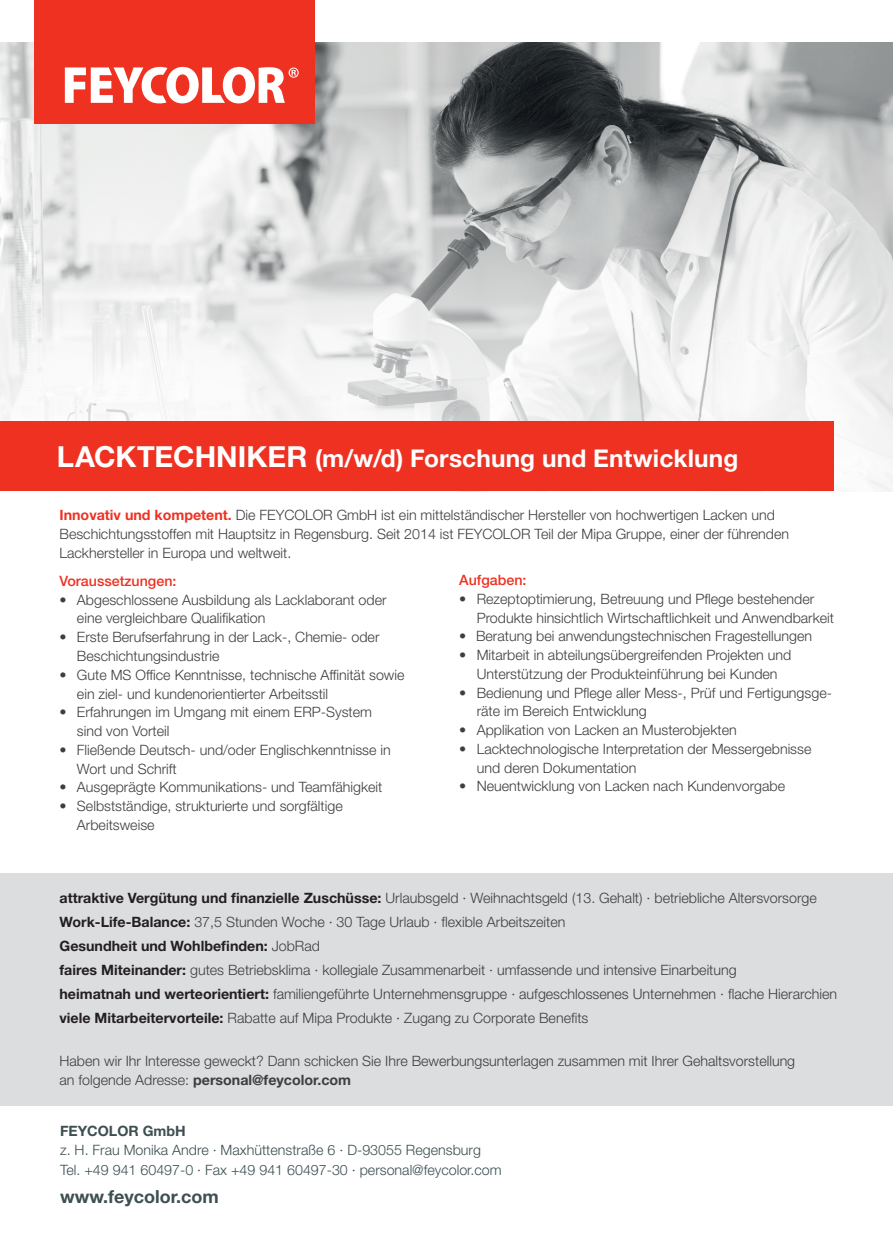
<style>
.page{position:relative;width:893px;height:1234px;background:#fff}
.page>*{position:absolute;margin:0;border:0;box-sizing:border-box;transform-origin:0 0}
.t1{font:700 24.45px "Helvetica Neue LT Std";letter-spacing:.005em;color:#fff}
.t2{font:700 18px "Helvetica Neue LT Std";color:#3d4f51}
.t3{font:300 14.25px/18.8px "Helvetica Neue LT Std";color:#3e3e3f}
.t4{font:300 14.25px/19.5px "Helvetica Neue LT Std";color:#3d4f51}
.t5{font:500 14.25px "Helvetica Neue LT Std";color:#ef3122}
.t6{font:700 14.25px "Helvetica Neue LT Std";color:#3d4f51}
.s1{font-size:28.95px}
.s2{font-weight:700;color:#ef3122}
.s3{font-weight:700;color:#231f20}
.s4{font-weight:700}
</style>
<div class="page">
<img style="left:1px;top:43px;width:892px;height:448px">
<div style="left:0;top:872px;width:893px;height:232px;background:#dcdddf"></div>
<div style="left:34px;top:0;width:281px;height:123px;background:#ef3122"></div>
<svg style="left:65px;top:67px;width:234px;height:36px"></svg>
<div style="left:0;top:421px;width:833px;height:70px;background:#ef3122"></div>
<h1 class="t1" style="left:57px;top:443px;width:683px"><span class="s1">LACKTECHNIKER</span> (m/w/d) Forschung und Entwicklung</h1>
<p class="t3" style="left:60px;top:505px;width:731px"><span class="s2">Innovativ und kompetent.</span> Die FEYCOLOR GmbH ist ein mittelständischer Hersteller von hochwertigen Lacken und<br>Beschichtungsstoffen mit Hauptsitz in Regensburg. Seit 2014 ist FEYCOLOR Teil der Mipa Gruppe, einer der führenden<br>Lackhersteller in Europa und weltweit.</p>
<p class="t5" style="left:60px;top:572px;width:118px">Voraussetzungen:</p>
<p class="t3" style="left:77px;top:590px;width:311px;text-indent:-17px">• Abgeschlossene Ausbildung als Lacklaborant oder eine vergleichbare Qualifikation</p>
<p class="t3" style="left:77px;top:627px;width:304px;text-indent:-17px">• Erste Berufserfahrung in der Lack-, Chemie- oder<br>Beschichtungsindustrie</p>
<p class="t3" style="left:77px;top:665px;width:329px;text-indent:-17px">• Gute MS Office Kenntnisse, technische Affinität sowie ein ziel- und kundenorientierter Arbeitsstil</p>
<p class="t3" style="left:77px;top:702px;width:297px;text-indent:-17px">• Erfahrungen im Umgang mit einem ERP-System sind von Vorteil</p>
<p class="t3" style="left:77px;top:740px;width:315px;text-indent:-17px">• Fließende Deutsch- und/oder Englischkenntnisse in<br>Wort und Schrift</p>
<p class="t3" style="left:60px;top:777px;width:324px">• Ausgeprägte Kommunikations- und Teamfähigkeit</p>
<p class="t3" style="left:77px;top:796px;width:267px;text-indent:-17px">• Selbstständige, strukturierte und sorgfältige<br>Arbeitsweise</p>
<p class="t5" style="left:459px;top:571px;width:69px">Aufgaben:</p>
<p class="t3" style="left:477px;top:589px;width:359px;text-indent:-17px">• Rezeptoptimierung, Betreuung und Pflege bestehender<br>Produkte hinsichtlich Wirtschaftlichkeit und Anwendbarkeit</p>
<p class="t3" style="left:459px;top:626px;width:354px">• Beratung bei anwendungstechnischen Fragestellungen</p>
<p class="t3" style="left:459px;top:645px;width:334px;text-align:center">• Mitarbeit in abteilungsübergreifenden Projekten und<br>Unterstützung der Produkteinführung bei Kunden</p>
<p class="t3" style="left:477px;top:682px;width:357px;text-indent:-17px">• Bedienung und Pflege aller Mess-, Prüf und Fertigungsge&shy;räte im Bereich Entwicklung</p>
<p class="t3" style="left:459px;top:720px;width:279px">• Applikation von Lacken an Musterobjekten</p>
<p class="t3" style="left:477px;top:739px;width:336px;text-indent:-17px">• Lacktechnologische Interpretation der Messergebnisse und deren Dokumentation</p>
<p class="t3" style="left:459px;top:776px;width:327px">• Neuentwicklung von Lacken nach Kundenvorgabe</p>
<p class="t3" style="left:60px;top:885px;width:779px;line-height:24px"><span class="s3">attraktive Vergütung und finanzielle Zuschüsse:</span> Urlaubsgeld · Weihnachtsgeld (13. Gehalt) · betriebliche Altersvorsorge <span class="s3">Work-Life-Balance:</span> 37,5 Stunden Woche · 30 Tage Urlaub · flexible Arbeitszeiten<br><span class="s3">Gesundheit und Wohlbefinden:</span> JobRad<br><span class="s3">faires Miteinander:</span> gutes Betriebsklima · kollegiale Zusammenarbeit · umfassende und intensive Einarbeitung<br><span class="s3">heimatnah und werteorientiert:</span> familiengeführte Unternehmensgruppe · aufgeschlossenes Unternehmen · flache Hierarchien <span class="s3">viele Mitarbeitervorteile:</span> Rabatte auf Mipa Produkte · Zugang zu Corporate Benefits</p>
<p class="t3" style="left:60px;top:1050px;width:737px">Haben wir Ihr Interesse geweckt? Dann schicken Sie Ihre Bewerbungsunterlagen zusammen mit Ihrer Gehaltsvorstellung an folgende Adresse: <span class="s4">personal@feycolor.com</span></p>
<p class="t6" style="left:60px;top:1121px;width:127px">FEYCOLOR GmbH</p>
<p class="t4" style="left:60px;top:1139px;width:443px">z. H. Frau Monika Andre · Maxhüttenstraße 6 · D-93055 Regensburg<br>Tel. +49 941 60497-0 · Fax +49 941 60497-30 · personal@feycolor.com</p>
<p class="t2" style="left:60px;top:1184px;width:160px">www.feycolor.com</p>
</div>
